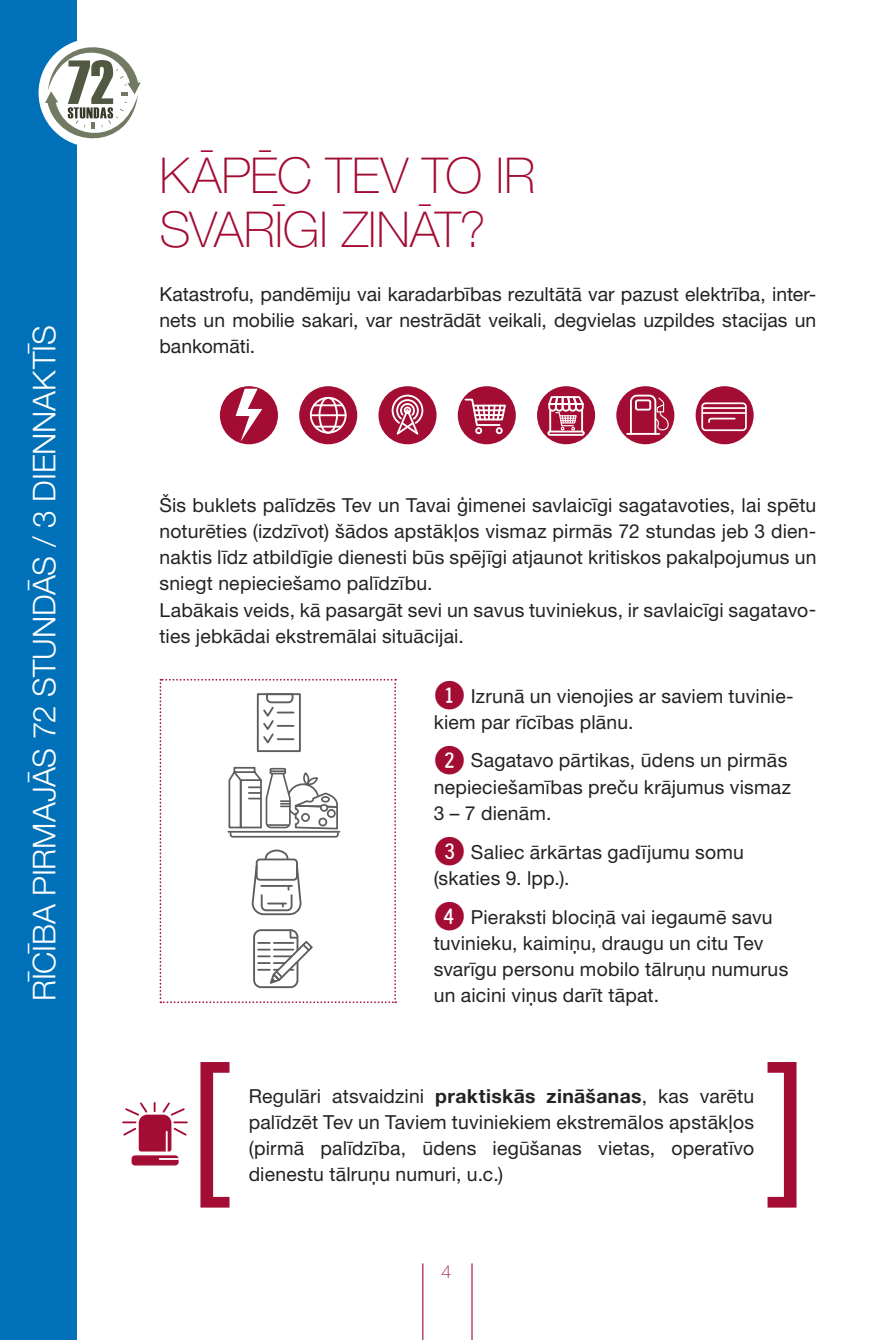
<style>
.page{position:relative;width:893px;height:1340px;background:#fff}
.page>*{position:absolute;margin:0;border:0;box-sizing:border-box;transform-origin:0 0}
.t1{font:condensed 162px "Helvetica Neue LT Pro";color:#a30c33}
.t2{font:100 49.5px/54px "Helvetica Neue LT Pro";color:#a30c33}
.t3{font:300 31.5px "Helvetica Neue LT Pro";letter-spacing:-.005em;color:#fff}
.t4{font:19.35px/26.1px "Helvetica Neue LT Pro";letter-spacing:.01em;color:#222223}
.t5{font:100 18px "Helvetica Neue LT Pro";color:#a30c33}
.s1{font-family:"Fyra Numeric Circle Closed";font-size:38.25px;color:#a30c33}
.s2{font-weight:700}
</style>
<div class="page">
<div style="left:0;top:0;width:77px;height:1339px;background:#0071b9"></div>
<hr style="left:471px;top:1263px;width:2px;height:76px;background:#a30c33">
<hr style="left:422px;top:1263px;width:1px;height:76px;background:#a30c33">
<div style="left:39px;top:39px;width:108px;height:108px;background:#fff;border-radius:50%"></div>
<svg style="left:45px;top:44px;width:96px;height:97px"></svg>
<div style="left:132px;top:1155px;width:47px;height:10px;background:#a30c33;border-radius:3px"></div>
<svg style="left:122px;top:1102px;width:66px;height:49px"></svg>
<hr style="left:166px;top:1130px;width:2px;height:22px;background:#fff">
<svg style="left:159px;top:1158px;width:20px;height:1px"></svg>
<svg style="left:160px;top:679px;width:236px;height:324px"></svg>
<div style="left:220px;top:386px;width:58px;height:58px;background:#a30c33;border-radius:50%"></div>
<svg style="left:236px;top:389px;width:26px;height:53px"></svg>
<svg style="left:299px;top:386px;width:58px;height:58px;fill:#a30c33"></svg>
<div style="left:310px;top:397px;width:37px;height:36px;border:2px solid #fff;border-radius:50%"></div>
<div style="left:319px;top:397px;width:19px;height:36px;border:2px solid #fff;border-radius:50%"></div>
<hr style="left:314px;top:404px;width:29px;height:2px;background:#fff">
<hr style="left:311px;top:414px;width:34px;height:2px;background:#fff">
<svg style="left:315px;top:426px;width:26px;height:1px"></svg>
<div style="left:378px;top:386px;width:58px;height:58px;background:#a30c33;border-radius:50%"></div>
<svg style="left:391px;top:394px;width:33px;height:41px"></svg>
<div style="left:458px;top:386px;width:58px;height:58px;background:#a30c33;border-radius:50%"></div>
<div style="left:496px;top:427px;width:7px;height:7px;border:2px solid #fff;border-radius:50%"></div>
<div style="left:475px;top:427px;width:7px;height:7px;border:2px solid #fff;border-radius:50%"></div>
<svg style="left:464px;top:398px;width:42px;height:28px"></svg>
<div style="left:537px;top:386px;width:58px;height:58px;background:#a30c33;border-radius:50%"></div>
<svg style="left:548px;top:396px;width:36px;height:34px"></svg>
<div style="left:547px;top:430px;width:38px;height:6px;border:2px solid #fff;border-radius:2px"></div>
<hr style="left:549px;top:410px;width:2px;height:21px;background:#fff">
<hr style="left:581px;top:410px;width:2px;height:21px;background:#fff">
<div style="left:616px;top:386px;width:58px;height:58px;background:#a30c33;border-radius:50%"></div>
<hr style="left:627px;top:433px;width:32px;height:2px;background:#fff">
<svg style="left:629px;top:394px;width:41px;height:42px"></svg>
<div style="left:696px;top:386px;width:58px;height:58px;background:#a30c33;border-radius:50%"></div>
<div style="left:701px;top:402px;width:46px;height:29px;border:2px solid #fff;border-radius:3px"></div>
<hr style="left:703px;top:407px;width:43px;height:2px;background:#fff">
<hr style="left:703px;top:412px;width:43px;height:2px;background:#fff">
<svg style="left:708px;top:417px;width:28px;height:6px"></svg>
<h3 class="t3" style="left:25px;top:1001px;width:677px;rotate:-90deg">RĪCĪBA PIRMAJĀS 72 STUNDĀS / 3 DIENNAKTĪS</h3>
<h2 class="t2" style="left:159px;top:148px;width:377px">KĀPĒC TEV TO IR<br>SVARĪGI ZINĀT?</h2>
<p class="t4" style="left:159px;top:280px;width:658px;text-align:justify">Katastrofu, pandēmiju vai karadarbības rezultātā var pazust elektrība, inter&shy;nets un mobilie sakari, var nestrādāt veikali, degvielas uzpildes stacijas un bankomāti.</p>
<p class="t4" style="left:159px;top:492px;width:658px">Šis buklets palīdzēs Tev un Tavai ģimenei savlaicīgi sagatavoties, lai spētu noturēties (izdzīvot) šādos apstākļos vismaz pirmās 72 stundas jeb 3 dien&shy;naktis līdz atbildīgie dienesti būs spējīgi atjaunot kritiskos pakalpojumus un sniegt nepieciešamo palīdzību.<br>Labākais veids, kā pasargāt sevi un savus tuviniekus, ir savlaicīgi sagatavo&shy;ties jebkādai ekstremālai situācijai.</p>
<p class="t4" style="left:434px;top:682px;width:362px"><span class="s1">1</span> Izrunā un vienojies ar saviem tuvinie&shy;kiem par rīcības plānu.</p>
<p class="t4" style="left:434px;top:747px;width:359px"><span class="s1">2</span> Sagatavo pārtikas, ūdens un pirmās nepieciešamības preču krājumus vismaz<br>3 – 7 dienām.</p>
<p class="t4" style="left:434px;top:838px;width:312px"><span class="s1">3</span> Saliec ārkārtas gadījumu somu (skaties 9. lpp.).</p>
<p class="t4" style="left:434px;top:903px;width:356px"><span class="s1">4</span> Pieraksti blociņā vai iegaumē savu tuvinieku, kaimiņu, draugu un citu Tev svarīgu personu mobilo tālruņu numurus</p>
<p class="t4" style="left:434px;top:981px;width:227px">un aicini viņus darīt tāpat.</p>
<h1 class="t1" style="left:188px;top:1026px;width:43px">[</h1>
<h1 class="t1" style="left:767px;top:1026px;width:43px">]</h1>
<p class="t4" style="left:249px;top:1082px;width:507px;text-align:justify">Regulāri atsvaidzini <span class="s2">praktiskās zināšanas</span>, kas varētu palīdzēt Tev un Taviem tuviniekiem ekstremālos apstākļos (pirmā palīdzība, ūdens iegūšanas vietas, operatīvo dienestu tālruņu numuri, u.c.)</p>
<p class="t5" style="left:441px;top:1260px;width:12px">4</p>
</div>
